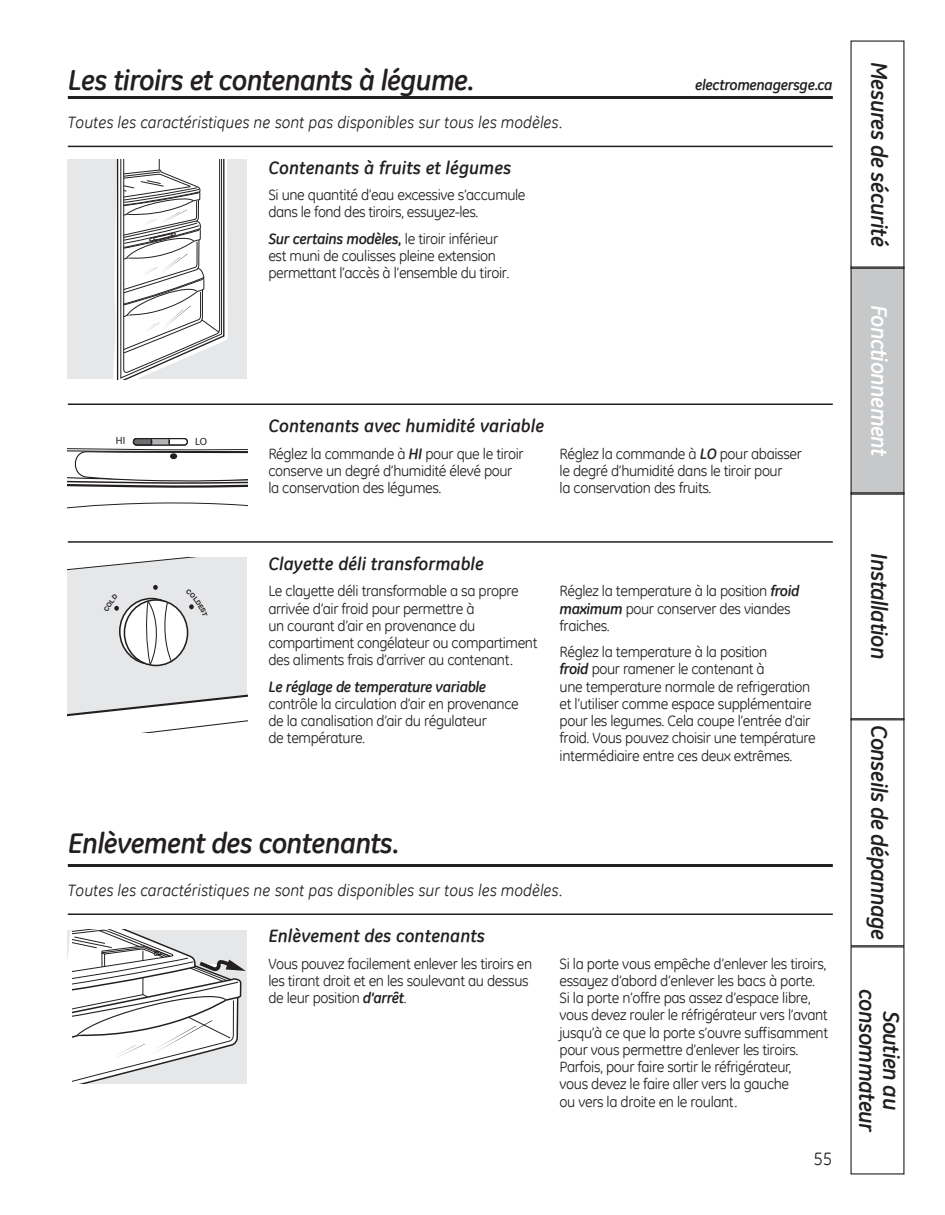
<style>
.page{position:relative;width:945px;height:1215px;background:#fff}
.page>*{position:absolute;margin:0;border:0;box-sizing:border-box;transform-origin:0 0}
.t1{font:italic 700 28.5px "GE Inspira";letter-spacing:-.025em;color:#231f20}
.t2{font:italic 700 22.5px/24px "GE Inspira";letter-spacing:-.025em;color:#231f20;text-align:center}
.t3{font:italic 700 22.5px "GE Inspira";letter-spacing:-.025em;color:#fff}
.t4{font:italic 700 18px "GE Inspira";color:#231f20}
.t5{font:18px "GE Inspira";color:#231f20}
.t6{font:italic 16.5px "GE Inspira";color:#231f20}
.t7{font:15px/17.2px "GE Inspira";letter-spacing:-.025em;color:#231f20}
.t8{font:italic 700 15px "GE Inspira";letter-spacing:-.025em;color:#231f20}
.t9{font:10.5px "Myriad Pro";color:#231f20}
.s1{font-weight:700;font-style:italic}
</style>
<div class="page">
<div style="left:851px;top:267px;width:53px;height:227px;background:#c7c8ca"></div>
<div style="left:850px;top:492px;width:54px;height:228px;border:1px solid #231f20"></div>
<hr style="left:68px;top:864px;width:765px;height:3px;background:#231f20">
<hr style="left:68px;top:914px;width:765px;height:1px;background:#231f20">
<hr style="left:68px;top:96px;width:765px;height:3px;background:#231f20">
<hr style="left:68px;top:404px;width:765px;height:1px;background:#231f20">
<hr style="left:68px;top:146px;width:765px;height:1px;background:#231f20">
<hr style="left:68px;top:541px;width:765px;height:2px;background:#231f20">
<svg style="left:68px;top:930px;width:178px;height:154px"></svg>
<div style="left:68px;top:160px;width:180px;height:219px;background:#e6e7e9"></div>
<svg style="left:113px;top:160px;width:115px;height:219px"></svg>
<svg style="left:68px;top:438px;width:180px;height:71px"></svg>
<svg style="left:68px;top:558px;width:180px;height:175px"></svg>
<h1 class="t1" style="left:68px;top:63px;width:408px">Les tiroirs et contenants à légume.</h1>
<p class="t8" style="left:695px;top:76px;width:139px">electromenagersge.ca</p>
<p class="t6" style="left:68px;top:112px;width:496px">Toutes les caractéristiques ne sont pas disponibles sur tous les modèles.</p>
<p class="t4" style="left:268px;top:157px;width:245px">Contenants à fruits et légumes</p>
<p class="t7" style="left:268px;top:186px;width:259px">Si une quantité d’eau excessive s’accumule dans le fond des tiroirs, essuyez-les.</p>
<p class="t7" style="left:268px;top:230px;width:243px"><span class="s1">Sur certains modèles,</span> le tiroir inférieur est muni de coulisses pleine extension permettant l’accès à l’ensemble du tiroir.</p>
<p class="t9" style="left:116px;top:435px;width:11px">HI</p>
<p class="t9" style="left:195px;top:435px;width:13px">LO</p>
<p class="t4" style="left:268px;top:416px;width:277px">Contenants avec humidité variable</p>
<p class="t7" style="left:268px;top:445px;width:257px">Réglez la commande à <span class="s1">HI</span> pour que le tiroir conserve un degré d’humidité élevé pour la conservation des légumes.</p>
<p class="t7" style="left:560px;top:445px;width:244px">Réglez la commande à <span class="s1">LO</span> pour abaisser le degré d’humidité dans le tiroir pour<br>la conservation des fruits.</p>
<p class="t4" style="left:268px;top:553px;width:217px">Clayette déli transformable</p>
<p class="t7" style="left:268px;top:582px;width:271px">Le clayette déli transformable a sa propre arrivée d’air froid pour permettre à<br>un courant d’air en provenance du compartiment congélateur ou compartiment des aliments frais d’arriver au contenant.</p>
<p class="t8" style="left:268px;top:678px;width:219px">Le réglage de temperature variable</p>
<p class="t7" style="left:268px;top:695px;width:252px">contrôle la circulation d’air en provenance de la canalisation d’air du régulateur<br>de température.</p>
<p class="t7" style="left:560px;top:582px;width:241px">Réglez la temperature à la position <span class="s1">froid maximum</span> pour conserver des viandes fraiches.</p>
<p class="t7" style="left:560px;top:643px;width:258px">Réglez la temperature à la position<br><span class="s1">froid</span> pour ramener le contenant à<br>une temperature normale de refrigeration et l’utiliser comme espace supplémentaire pour les legumes. Cela coupe l’entrée d’air froid. Vous pouvez choisir une température intermédiaire entre ces deux extrêmes.</p>
<h1 class="t1" style="left:68px;top:827px;width:333px">Enlèvement des contenants.</h1>
<p class="t6" style="left:68px;top:880px;width:496px">Toutes les caractéristiques ne sont pas disponibles sur tous les modèles.</p>
<p class="t4" style="left:268px;top:926px;width:218px">Enlèvement des contenants</p>
<p class="t7" style="left:268px;top:955px;width:265px">Vous pouvez facilement enlever les tiroirs en les tirant droit et en les soulevant au dessus de leur position <span class="s1">d’arrêt</span>.</p>
<p class="t7" style="left:560px;top:955px;width:270px">Si la porte vous empêche d’enlever les tiroirs, essayez d’abord d’enlever les bacs à porte.<br>Si la porte n’offre pas assez d’espace libre, vous devez rouler le réfrigérateur vers l’avant jusqu’à ce que la porte s’ouvre suffisamment pour vous permettre d’enlever les tiroirs.<br>Parfois, pour faire sortir le réfrigérateur,<br>vous devez le faire aller vers la gauche<br>ou vers la droite en le roulant.</p>
<p class="t5" style="left:813px;top:1148px;width:21px">55</p>
<h2 class="t2" style="left:891px;top:62px;width:186px;rotate:90deg">Mesures de sécurité</h2>
<h2 class="t3" style="left:892px;top:305px;width:154px;rotate:90deg">Fonctionnement</h2>
<h2 class="t2" style="left:891px;top:553px;width:108px;rotate:90deg">Installation</h2>
<h2 class="t2" style="left:891px;top:725px;width:217px;rotate:90deg">Conseils de dépannage</h2>
<h2 class="t2" style="left:903px;top:989px;width:145px;rotate:90deg">Soutien au consommateur</h2>
</div>
